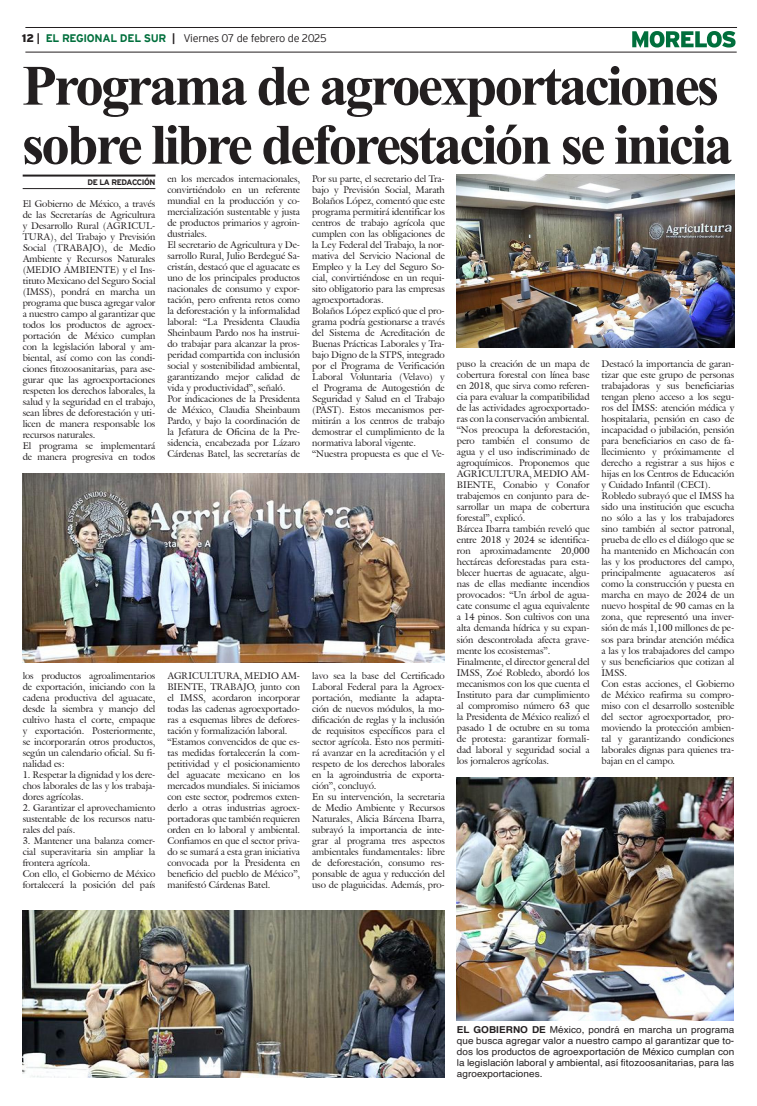
<style>
.page{position:relative;width:757px;height:1106px;background:#fff}
.page>*{position:absolute;margin:0;border:0;box-sizing:border-box;transform-origin:0 0}
.Cabeza_01{font:700 57px "Times New Roman";letter-spacing:-.05em;color:#231f20}
.t1{font:300 11px "Interstate";letter-spacing:-.03em;color:#231f20}
.t2{font:9.5px/11px "Galliard IT Cby BT";letter-spacing:-.005em;color:#231f20;text-align:justify}
.Pie_de_foto{font:9.5px/11px "Helvetica";letter-spacing:.005em;color:#231f20;text-align:justify;scale:1.05 1}
.t3{font:700 8px "Interstate";letter-spacing:-.05em;color:#231f20}
.s1{font-weight:900}
.s2{font-weight:700}
.s3{font-weight:700;color:#006f3c}
</style>
<div class="page">
<hr style="left:25px;top:27px;width:712px;height:1px;background:#231f20">
<hr style="left:25px;top:52px;width:712px;height:1px;background:#231f20">
<svg style="left:632px;top:31px;width:103px;height:17px"></svg>
<hr style="left:23px;top:175px;width:132px;height:2px;background:#231f20">
<hr style="left:23px;top:188px;width:132px;height:1px;background:#231f20">
<img style="left:23px;top:473px;width:422px;height:189px">
<img style="left:457px;top:175px;width:277px;height:173px">
<img style="left:23px;top:910px;width:422px;height:167px">
<img style="left:456px;top:777px;width:278px;height:243px">
<p class="t1" style="left:22px;top:32px;width:306px"><span class="s1">12</span> <span class="s2">|</span> <span class="s3">EL REGIONAL DEL SUR</span> <span class="s2">|</span> Viernes 07 de febrero de 2025</p>
<p class="Cabeza_01" style="left:22px;top:44px;width:698px">Programa de agroexportaciones</p>
<p class="Cabeza_01" style="left:22px;top:103px;width:712px">sobre libre deforestación se inicia</p>
<p class="t3" style="left:87px;top:178px;width:69px">DE LA REDACCIÓN</p>
<p class="t2" style="left:312px;top:173px;width:134px">Por su parte, el secretario del Tra&shy;bajo y Previsión Social, Marath Bolaños López, comentó que este programa permitirá identificar los centros de trabajo agrícola que cumplen con las obligaciones de la Ley Federal del Trabajo, la nor&shy;mativa del Servicio Nacional de Empleo y la Ley del Seguro So&shy;cial, convirtiéndose en un requi&shy;sito obligatorio para las empresas agroexportadoras.</p>
<p class="t2" style="left:312px;top:305px;width:134px">Bolaños López explicó que el pro&shy;grama podría gestionarse a través del Sistema de Acreditación de Buenas Prácticas Laborales y Tra&shy;bajo Digno de la STPS, integrado por el Programa de Verificación Laboral Voluntaria (Velavo) y el Programa de Autogestión de Seguridad y Salud en el Trabajo (PAST). Estos mecanismos per&shy;mitirán a los centros de trabajo demostrar el cumplimiento de la normativa laboral vigente.</p>
<p class="t2" style="left:312px;top:448px;width:134px">“Nuestra propuesta es que el Ve-</p>
<p class="t2" style="left:167px;top:173px;width:134px">en los mercados internacionales, convirtiéndolo en un referente mundial en la producción y co&shy;mercialización sustentable y justa de productos primarios y agroin&shy;dustriales.</p>
<p class="t2" style="left:167px;top:239px;width:134px">El secretario de Agricultura y De&shy;sarrollo Rural, Julio Berdegué Sa&shy;cristán, destacó que el aguacate es uno de los principales productos nacionales de consumo y expor&shy;tación, pero enfrenta retos como la deforestación y la informalidad laboral: “La Presidenta Claudia Sheinbaum Pardo nos ha instrui&shy;do trabajar para alcanzar la pros&shy;peridad compartida con inclusión social y sostenibilidad ambiental, garantizando mejor calidad de vida y productividad”, señaló.</p>
<p class="t2" style="left:167px;top:393px;width:134px">Por indicaciones de la Presidenta de México, Claudia Sheinbaum Pardo, y bajo la coordinación de la Jefatura de Oficina de la Pre&shy;sidencia, encabezada por Lázaro Cárdenas Batel, las secretarías de</p>
<p class="t2" style="left:23px;top:198px;width:134px">El Gobierno de México, a través de las Secretarías de Agricultura y Desarrollo Rural (AGRICUL-TURA), del Trabajo y Previsión Social (TRABAJO), de Medio Ambiente y Recursos Naturales (MEDIO AMBIENTE) y el Ins&shy;tituto Mexicano del Seguro Social (IMSS), pondrá en marcha un programa que busca agregar valor a nuestro campo al garantizar que todos los productos de agroex&shy;portación de México cumplan con la legislación laboral y am&shy;biental, así como con las condi&shy;ciones fitozoosanitarias, para ase&shy;gurar que las agroexportaciones respeten los derechos laborales, la salud y la seguridad en el trabajo, sean libres de deforestación y uti&shy;licen de manera responsable los recursos naturales.</p>
<p class="t2" style="left:23px;top:440px;width:134px">El programa se implementará de manera progresiva en todos</p>
<p class="t2" style="left:457px;top:358px;width:134px">puso la creación de un mapa de cobertura forestal con línea base en 2018, que sirva como referen&shy;cia para evaluar la compatibilidad de las actividades agroexportado&shy;ras con la conservación ambiental.</p>
<p class="t2" style="left:457px;top:424px;width:134px">“Nos preocupa la deforestación, pero también el consumo de agua y el uso indiscriminado de agroquímicos. Proponemos que AGRICULTURA, MEDIO AM-BIENTE, Conabio y Conafor trabajemos en conjunto para de&shy;sarrollar un mapa de cobertura forestal”, explicó.</p>
<p class="t2" style="left:457px;top:523px;width:134px">Bárcea Ibarra también reveló que entre 2018 y 2024 se identifica&shy;ron aproximadamente 20,000 hectáreas deforestadas para esta&shy;blecer huertas de aguacate, algu&shy;nas de ellas mediante incendios provocados: “Un árbol de agua&shy;cate consume el agua equivalente a 14 pinos. Son cultivos con una alta demanda hídrica y su expan&shy;sión descontrolada afecta grave&shy;mente los ecosistemas”.</p>
<p class="t2" style="left:457px;top:655px;width:134px">Finalmente, el director general del IMSS, Zoé Robledo, abordó los mecanismos con los que cuenta el Instituto para dar cumplimiento al compromiso número 63 que la Presidenta de México realizó el pasado 1 de octubre en su toma de protesta: garantizar formali&shy;dad laboral y seguridad social a los jornaleros agrícolas.</p>
<p class="t2" style="left:601px;top:358px;width:134px">Destacó la importancia de garan&shy;tizar que este grupo de personas trabajadoras y sus beneficiarias tengan pleno acceso a los segu&shy;ros del IMSS: atención médica y hospitalaria, pensión en caso de incapacidad o jubilación, pensión para beneficiarios en caso de fa&shy;llecimiento y próximamente el derecho a registrar a sus hijos e hijas en los Centros de Educación y Cuidado Infantil (CECI).</p>
<p class="t2" style="left:601px;top:490px;width:134px">Robledo subrayó que el IMSS ha sido una institución que escucha no sólo a las y los trabajadores sino también al sector patronal, prueba de ello es el diálogo que se ha mantenido en Michoacán con las y los productores del campo, principalmente aguacateros así como la construcción y puesta en marcha en mayo de 2024 de un nuevo hospital de 90 camas en la zona, que representó una inver&shy;sión de más 1,100 millones de pe&shy;sos para brindar atención médica a las y los trabajadores del campo y sus beneficiarios que cotizan al IMSS.</p>
<p class="t2" style="left:601px;top:677px;width:134px">Con estas acciones, el Gobierno de México reafirma su compro&shy;miso con el desarrollo sostenible del sector agroexportador, pro&shy;moviendo la protección ambien&shy;tal y garantizando condiciones laborales dignas para quienes tra&shy;bajan en el campo.</p>
<p class="t2" style="left:167px;top:670px;width:134px">AGRICULTURA, MEDIO AM-BIENTE, TRABAJO, junto con el IMSS, acordaron incorporar todas las cadenas agroexportado&shy;ras a esquemas libres de defores&shy;tación y formalización laboral.</p>
<p class="t2" style="left:167px;top:736px;width:134px">“Estamos convencidos de que es&shy;tas medidas fortalecerán la com&shy;petitividad y el posicionamiento del aguacate mexicano en los mercados mundiales. Si iniciamos con este sector, podremos exten&shy;derlo a otras industrias agroex&shy;portadoras que también requieren orden en lo laboral y ambiental.<br>Confiamos en que el sector priva&shy;do se sumará a esta gran iniciativa convocada por la Presidenta en beneficio del pueblo de México”, manifestó Cárdenas Batel.</p>
<p class="t2" style="left:312px;top:670px;width:134px">lavo sea la base del Certificado Laboral Federal para la Agroex&shy;portación, mediante la adapta&shy;ción de nuevos módulos, la mo&shy;dificación de reglas y la inclusión de requisitos específicos para el sector agrícola. Esto nos permiti&shy;rá avanzar en la acreditación y el respeto de los derechos laborales en la agroindustria de exporta&shy;ción”, concluyó.</p>
<p class="t2" style="left:312px;top:791px;width:134px">En su intervención, la secretaria de Medio Ambiente y Recursos Naturales, Alicia Bárcena Ibarra, subrayó la importancia de inte&shy;grar al programa tres aspectos ambientales fundamentales: libre de deforestación, consumo res&shy;ponsable de agua y reducción del uso de plaguicidas. Además, pro-</p>
<p class="t2" style="left:23px;top:670px;width:134px">los productos agroalimentarios de exportación, iniciando con la cadena productiva del aguacate, desde la siembra y manejo del cultivo hasta el corte, empaque y exportación. Posteriormente, se incorporarán otros productos, según un calendario oficial. Su fi&shy;nalidad es:</p>
<p class="t2" style="left:23px;top:769px;width:134px">1. Respetar la dignidad y los dere&shy;chos laborales de las y los trabaja&shy;dores agrícolas.</p>
<p class="t2" style="left:23px;top:802px;width:134px">2. Garantizar el aprovechamiento sustentable de los recursos natu&shy;rales del país.</p>
<p class="t2" style="left:23px;top:835px;width:134px">3. Mantener una balanza comer&shy;cial superavitaria sin ampliar la frontera agrícola.</p>
<p class="t2" style="left:23px;top:868px;width:134px">Con ello, el Gobierno de México fortalecerá la posición del país</p>
<p class="Pie_de_foto" style="left:457px;top:1024px;width:266px"><span class="s2">EL GOBIERNO DE</span> México, pondrá en marcha un programa que busca agregar valor a nuestro campo al garantizar que to&shy;dos los productos de agroexportación de México cumplan con la legislación laboral y ambiental, así fitozoosanitarias, para las agroexportaciones.</p>
</div>
